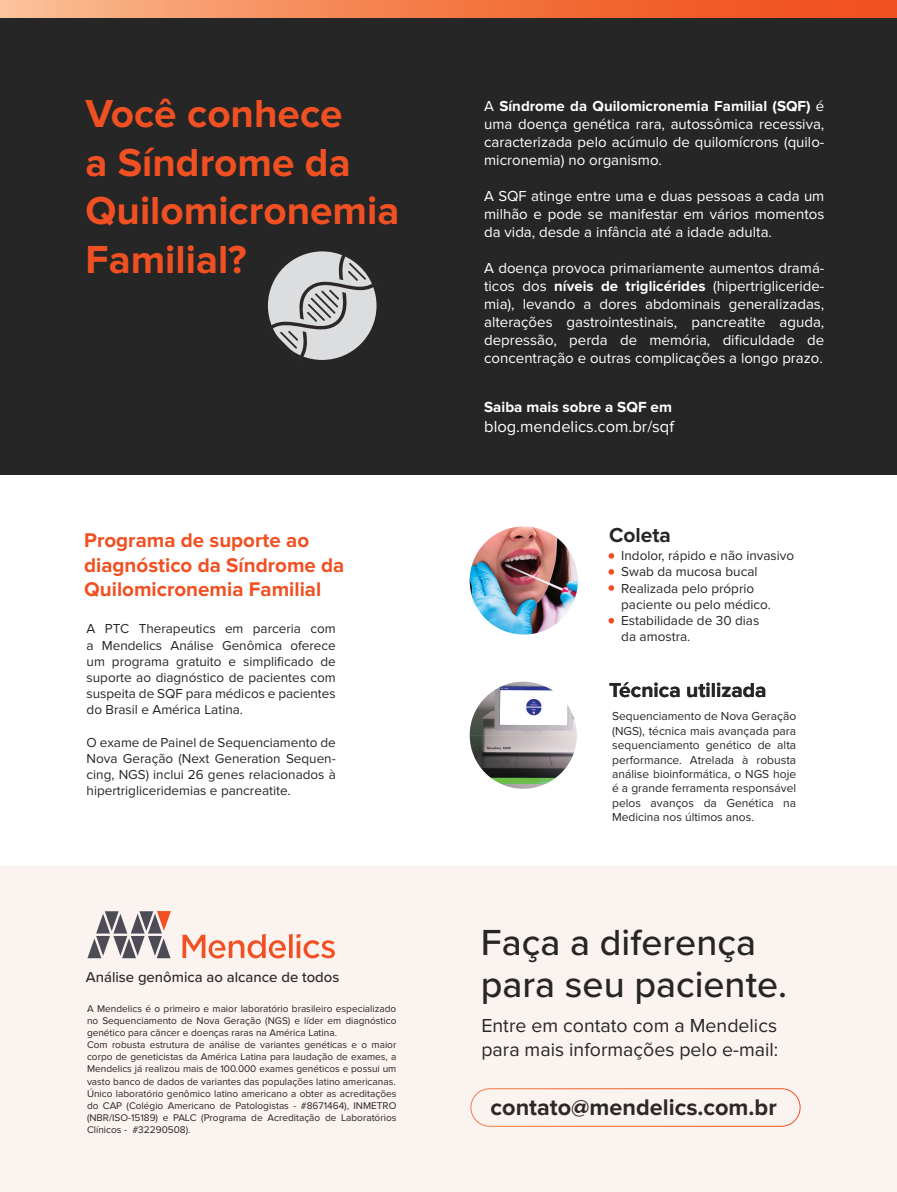
<style>
.page{position:relative;width:897px;height:1192px;background:#fff}
.page>*{position:absolute;margin:0;border:0;box-sizing:border-box;transform-origin:0 0}
.t1{font:700 40.5px/48.6px "Proxima Nova";color:#f05022}
.t2{font:500 37.65px/42px "Proxima Nova";color:#262626}
.t3{font:700 23.4px "Proxima Nova";color:#2c282a}
.t4{font:700 21px "Proxima Nova";color:#262626}
.t5{font:700 20.55px/24.8px "Proxima Nova";color:#f05022}
.t6{font:19.5px/23.4px "Proxima Nova";color:#262626}
.t7{font:16.5px "Proxima Nova";color:#fff}
.t8{font:700 15.15px "Proxima Nova";color:#fff}
.t9{font:15px/18px "Proxima Nova";color:#fff;text-align:justify}
.t10{font:500 14.85px "Proxima Nova";color:#2c282a}
.t11{font:13.5px/16.2px "Proxima Nova";color:#262626;text-align:justify}
.t12{font:12px/14.4px "Proxima Nova";color:#262626;text-align:justify}
.t13{font:10.05px/12px "Proxima Nova";color:#262626}
.s1{font-weight:700}
</style>
<div class="page">
<div style="left:0;top:1px;width:896px;height:474px;background:#262626"></div>
<img style="left:469px;top:682px;width:107px;height:107px">
<svg style="left:0;top:0;width:896px;height:18px;background:#f47e4d"></svg>
<svg style="left:267px;top:251px;width:110px;height:109px"></svg>
<svg style="left:608px;top:553px;width:6px;height:6px"></svg>
<svg style="left:608px;top:569px;width:5px;height:6px"></svg>
<svg style="left:608px;top:585px;width:5px;height:6px"></svg>
<svg style="left:608px;top:618px;width:5px;height:5px"></svg>
<img style="left:469px;top:526px;width:108px;height:108px;border-radius:54px">
<div style="left:0;top:866px;width:896px;height:326px;background:#fbf3ef"></div>
<div style="left:470px;top:1088px;width:330px;height:38px;border:1px solid #fff;border-radius:19px"></div>
<svg style="left:182px;top:934px;width:153px;height:24px"></svg>
<svg style="left:87px;top:911px;width:84px;height:47px"></svg>
<h1 class="t1" style="left:85px;top:90px;width:315px">Você conhece<br>a Síndrome da<br>Quilomicronemia<br>Familial?</h1>
<h3 class="t9" style="left:484px;top:97px;width:341px">A <span class="s1">Síndrome da Quilomicronemia Familial (SQF)</span> é uma doença genética rara, autossômica recessiva, caracterizada pelo acúmulo de quilomícrons (quilo&shy;micronemia) no organismo.</h3>
<h3 class="t9" style="left:484px;top:187px;width:341px">A SQF atinge entre uma e duas pessoas a cada um milhão e pode se manifestar em vários momentos da vida, desde a infância até a idade adulta.</h3>
<p class="t9" style="left:484px;top:259px;width:341px">A doença provoca primariamente aumentos dramá&shy;ticos dos <span class="s1">níveis de triglicérides</span> (hipertrigliceride&shy;mia), levando a dores abdominais generalizadas, alterações gastrointestinais, pancreatite aguda, depressão, perda de memória, dificuldade de concentração e outras complicações a longo prazo.</p>
<h3 class="t8" style="left:484px;top:398px;width:189px">Saiba mais sobre a SQF em</h3>
<h3 class="t7" style="left:484px;top:417px;width:191px">blog.mendelics.com.br/sqf</h3>
<h3 class="t5" style="left:84px;top:528px;width:262px">Programa de suporte ao diagnóstico da Síndrome da<br>Quilomicronemia Familial</h3>
<h3 class="t4" style="left:608px;top:522px;width:63px">Coleta</h3>
<h3 class="t11" style="left:87px;top:621px;width:250px">A PTC Therapeutics em parceria com a Mendelics Análise Genômica oferece um programa gratuito e simplificado de suporte ao diagnóstico de pacientes com suspeita de SQF para médicos e pacientes do Brasil e América Latina.</h3>
<h3 class="t11" style="left:87px;top:734px;width:250px">O exame de Painel de Sequenciamento de Nova Geração (Next Generation Sequen&shy;cing, NGS) inclui 26 genes relacionados à hipertrigliceridemias e pancreatite.</h3>
<h3 class="t11" style="left:621px;top:548px;width:174px;text-align:left">Indolor, rápido e não invasivo<br>Swab da mucosa bucal<br>Realizada pelo próprio paciente ou pelo médico.<br>Estabilidade de 30 dias<br>da amostra.</h3>
<h3 class="t4" style="left:608px;top:678px;width:159px">Técnica utilizada</h3>
<p class="t12" style="left:612px;top:709px;width:185px">Sequenciamento de Nova Geração (NGS), técnica mais avançada para sequenciamento genético de alta performance. Atrelada à robusta análise bioinformática, o NGS hoje é a grande ferramenta responsável pelos avanços da Genética na Medicina nos últimos anos.</p>
<h3 class="t10" style="left:86px;top:965px;width:255px">Análise genômica ao alcance de todos</h3>
<p class="t13" style="left:87px;top:1003px;width:311px">A Mendelics é o primeiro e maior laboratório brasileiro especializado no Sequenciamento de Nova Geração (NGS) e líder em diagnóstico genético para câncer e doenças raras na América Latina.<br>Com robusta estrutura de análise de variantes genéticas e o maior corpo de geneticistas da América Latina para laudação de exames, a Mendelics já realizou mais de 100.000 exames genéticos e possui um vasto banco de dados de variantes das populações latino americanas.<br>Único laboratório genômico latino americano a obter as acreditações do CAP (Colégio Americano de Patologistas - #8671464), INMETRO (NBR/ISO-15189) e PALC (Programa de Acreditação de Laboratórios Clínicos - #32290508).</p>
<h2 class="t2" style="left:480px;top:920px;width:307px">Faça a diferença para seu paciente.</h2>
<h3 class="t6" style="left:481px;top:1014px;width:298px">Entre em contato com a Mendelics para mais informações pelo e-mail:</h3>
<h3 class="t3" style="left:490px;top:1094px;width:287px">contato@mendelics.com.br</h3>
</div>
